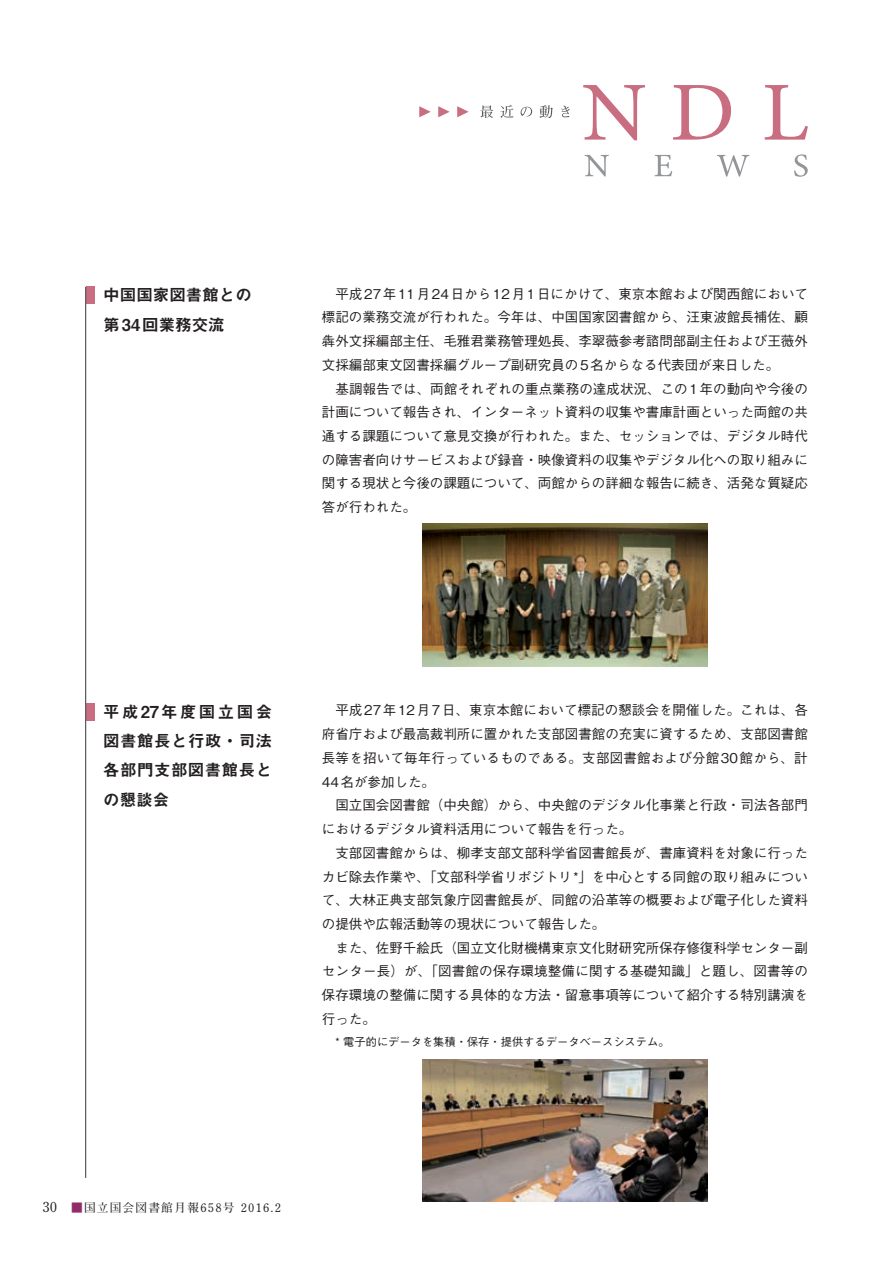
<style>
.page{position:relative;width:893px;height:1263px;background:#fff}
.page>*{position:absolute;margin:0;border:0;box-sizing:border-box;transform-origin:0 0}
.t1{font:16.5px/29.2px "Midashi Go Pro MB31";letter-spacing:.025em;color:#231f20;text-align:justify}
.t2{font:16.5px/29.2px "Midashi Go Pro MB31";color:#231f20}
.t3{font:500 13.5px/23.7px "Gothic BBB Pro";color:#231f20}
.t4{font:700 11.7px "Futo Min A101 Pro";letter-spacing:.1em;color:#231f20}
.t5{font:500 11.25px "Gothic BBB Pro";color:#231f20}
.s1{font-size:13.8px}
.s2{color:#932b69}
</style>
<div class="page">
<div style="left:86px;top:287px;width:9px;height:17px;background:#c96e80"></div>
<div style="left:86px;top:703px;width:9px;height:17px;background:#c96e80"></div>
<svg style="left:585px;top:155px;width:24px;height:22px"></svg>
<svg style="left:654px;top:155px;width:18px;height:21px"></svg>
<svg style="left:717px;top:155px;width:32px;height:22px"></svg>
<svg style="left:794px;top:154px;width:14px;height:23px"></svg>
<svg style="left:583px;top:85px;width:62px;height:55px"></svg>
<svg style="left:673px;top:85px;width:58px;height:55px"></svg>
<svg style="left:765px;top:85px;width:43px;height:55px"></svg>
<svg style="left:480px;top:105px;width:13px;height:13px"></svg>
<svg style="left:500px;top:105px;width:14px;height:13px"></svg>
<svg style="left:521px;top:107px;width:11px;height:10px"></svg>
<svg style="left:539px;top:105px;width:14px;height:13px"></svg>
<svg style="left:561px;top:106px;width:9px;height:11px"></svg>
<svg style="left:457px;top:106px;width:12px;height:11px"></svg>
<svg style="left:438px;top:106px;width:12px;height:11px"></svg>
<svg style="left:419px;top:106px;width:12px;height:11px"></svg>
<img style="left:422px;top:524px;width:285px;height:142px">
<img style="left:422px;top:1059px;width:285px;height:143px">
<hr style="left:85px;top:287px;width:1px;height:891px;background:#57585a">
<p class="t2" style="left:103px;top:278px;width:150px">中国国家図書館との第34回業務交流</p>
<p class="t3" style="left:322px;top:280px;width:488px">　平成27年11月24日から12月1日にかけて、東京本館および関西館において標記の業務交流が行われた。今年は、中国国家図書館から、汪東波館長補佐、顧犇外文採編部主任、毛雅君業務管理処長、李翠薇参考諮問部副主任および王薇外文採編部東文図書採編グループ副研究員の5名からなる代表団が来日した。<br>　基調報告では、両館それぞれの重点業務の達成状況、この1年の動向や今後の計画について報告され、インターネット資料の収集や書庫計画といった両館の共通する課題について意見交換が行われた。また、セッションでは、デジタル時代の障害者向けサービスおよび録音・映像資料の収集やデジタル化への取り組みに関する現状と今後の課題について、両館からの詳細な報告に続き、活発な質疑応答が行われた。</p>
<p class="t1" style="left:103px;top:695px;width:170px">平成27年度国立国会図書館長と行政・司法各部門支部図書館長との懇談会</p>
<p class="t3" style="left:322px;top:697px;width:488px">　平成27年12月7日、東京本館において標記の懇談会を開催した。これは、各府省庁および最高裁判所に置かれた支部図書館の充実に資するため、支部図書館長等を招いて毎年行っているものである。支部図書館および分館30館から、計44名が参加した。<br>　国立国会図書館（中央館）から、中央館のデジタル化事業と行政・司法各部門におけるデジタル資料活用について報告を行った。<br>　支部図書館からは、柳孝支部文部科学省図書館長が、書庫資料を対象に行ったカビ除去作業や、「文部科学省リポジトリ*」を中心とする同館の取り組みについて、大林正典支部気象庁図書館長が、同館の沿革等の概要および電子化した資料の提供や広報活動等の現状について報告した。<br>　また、佐野千絵氏（国立文化財機構東京文化財研究所保存修復科学センター副センター長）が、「図書館の保存環境整備に関する基礎知識」と題し、図書等の保存環境の整備に関する具体的な方法・留意事項等について紹介する特別講演を行った。</p>
<p class="t5" style="left:335px;top:1032px;width:336px">* 電子的にデータを集積・保存・提供するデータベースシステム。</p>
<p class="t4" style="left:43px;top:1198px;width:240px"><span class="s1">30　</span><span class="s2">■</span>国立国会図書館月報658号 2016.2</p>
</div>
